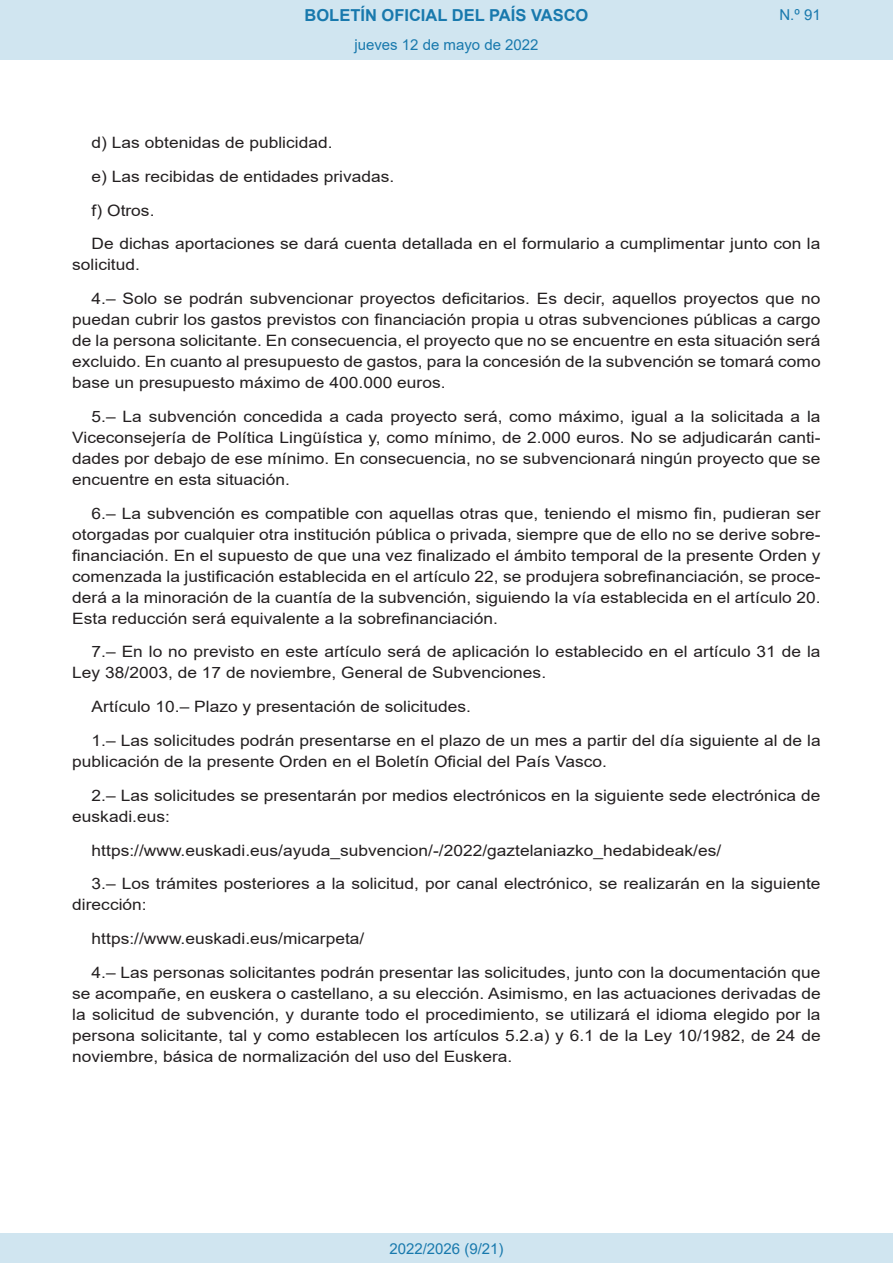
<style>
.page{position:relative;width:893px;height:1263px;background:#fff}
.page>*{position:absolute;margin:0;border:0;box-sizing:border-box;transform-origin:0 0}
.t1{font:700 16.5px "Arial";color:#1879ad}
.BOPVDetalle{font:15.6px/21px "Arial";color:#231f20;scale:1.11 1}
.Paginacion_Centro{font:15px "Arial";color:#1879ad}
</style>
<div class="page">
<div style="left:0;top:0;width:893px;height:60px;background:#d0e5f0"></div>
<div style="left:0;top:1233px;width:893px;height:30px;background:#d0e5f0"></div>
<p class="t1" style="left:305px;top:3px;width:285px">BOLETÍN OFICIAL DEL PAÍS VASCO</p>
<p class="Paginacion_Centro" style="left:354px;top:35px;width:186px">jueves 12 de mayo de 2022</p>
<p class="Paginacion_Centro" style="left:779px;top:5px;width:43px">N.º 91</p>
<p class="BOPVDetalle" style="left:92px;top:132px;width:218px">d) Las obtenidas de publicidad.</p>
<p class="BOPVDetalle" style="left:92px;top:166px;width:274px">e) Las recibidas de entidades privadas.</p>
<p class="BOPVDetalle" style="left:92px;top:200px;width:58px">f) Otros.</p>
<p class="BOPVDetalle" style="left:72px;top:233px;width:676px;text-indent:19px">De dichas aportaciones se dará cuenta detallada en el formulario a cumplimentar junto con la solicitud.</p>
<p class="BOPVDetalle" style="left:72px;top:288px;width:676px;text-align:justify;text-indent:19px">4.– Solo se podrán subvencionar proyectos deficitarios. Es decir, aquellos proyectos que no puedan cubrir los gastos previstos con financiación propia u otras subvenciones públicas a cargo de la persona solicitante. En consecuencia, el proyecto que no se encuentre en esta situación será excluido. En cuanto al presupuesto de gastos, para la concesión de la subvención se tomará como base un presupuesto máximo de 400.000 euros.</p>
<p class="BOPVDetalle" style="left:72px;top:406px;width:676px;text-align:justify;text-indent:19px">5.– La subvención concedida a cada proyecto será, como máximo, igual a la solicitada a la Viceconsejería de Política Lingüística y, como mínimo, de 2.000 euros. No se adjudicarán canti&shy;dades por debajo de ese mínimo. En consecuencia, no se subvencionará ningún proyecto que se encuentre en esta situación.</p>
<p class="BOPVDetalle" style="left:72px;top:503px;width:676px;text-align:justify;text-indent:19px">6.– La subvención es compatible con aquellas otras que, teniendo el mismo fin, pudieran ser otorgadas por cualquier otra institución pública o privada, siempre que de ello no se derive sobre&shy;financiación. En el supuesto de que una vez finalizado el ámbito temporal de la presente Orden y comenzada la justificación establecida en el artículo 22, se produjera sobrefinanciación, se proce&shy;derá a la minoración de la cuantía de la subvención, siguiendo la vía establecida en el artículo 20.<br>Esta reducción será equivalente a la sobrefinanciación.</p>
<p class="BOPVDetalle" style="left:72px;top:641px;width:676px;text-indent:19px">7.– En lo no previsto en este artículo será de aplicación lo establecido en el artículo 31 de la<br>Ley 38/2003, de 17 de noviembre, General de Subvenciones.</p>
<p class="BOPVDetalle" style="left:92px;top:696px;width:343px">Artículo 10.– Plazo y presentación de solicitudes.</p>
<p class="BOPVDetalle" style="left:72px;top:730px;width:676px;text-indent:19px">1.– Las solicitudes podrán presentarse en el plazo de un mes a partir del día siguiente al de la publicación de la presente Orden en el Boletín Oficial del País Vasco.</p>
<p class="BOPVDetalle" style="left:72px;top:785px;width:676px;text-indent:19px">2.– Las solicitudes se presentarán por medios electrónicos en la siguiente sede electrónica de euskadi.eus:</p>
<p class="BOPVDetalle" style="left:92px;top:839px;width:569px">https://www.euskadi.eus/ayuda_subvencion/-/2022/gaztelaniazko_hedabideak/es/</p>
<p class="BOPVDetalle" style="left:72px;top:873px;width:676px;text-indent:19px">3.– Los trámites posteriores a la solicitud, por canal electrónico, se realizarán en la siguiente dirección:</p>
<p class="BOPVDetalle" style="left:92px;top:928px;width:247px">https://www.euskadi.eus/micarpeta/</p>
<p class="BOPVDetalle" style="left:72px;top:962px;width:676px;text-align:justify;text-indent:19px">4.– Las personas solicitantes podrán presentar las solicitudes, junto con la documentación que se acompañe, en euskera o castellano, a su elección. Asimismo, en las actuaciones derivadas de la solicitud de subvención, y durante todo el procedimiento, se utilizará el idioma elegido por la persona solicitante, tal y como establecen los artículos 5.2.a) y 6.1 de la Ley 10/1982, de 24 de noviembre, básica de normalización del uso del Euskera.</p>
<p class="Paginacion_Centro" style="left:389px;top:1238px;width:116px">2022/2026 (9/21)</p>
</div>
